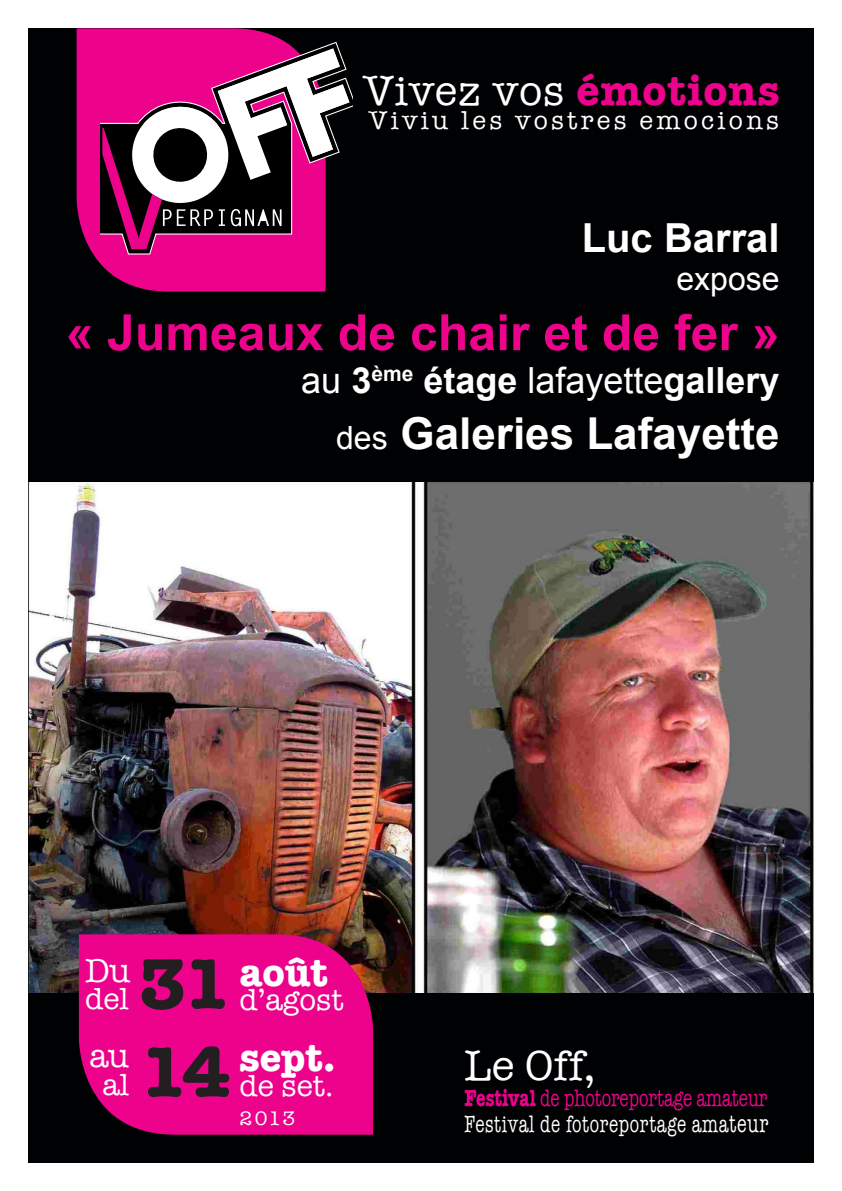
<style>
.page{position:relative;width:842px;height:1191px;background:#fff}
.page>*{position:absolute;margin:0;border:0;box-sizing:border-box;transform-origin:0 0}
.t1{font:700 73.4px "American Typewriter";color:#231f20}
.t2{font:700 50px "Arial";color:#ed028c}
.t3{font:700 44px "Arial";color:#fff}
.t4{font:43px "American Typewriter";color:#fff}
.t5{font:42.6px "American Typewriter";letter-spacing:.02em;color:#fff}
.t6{font:700 40px "Arial";color:#fff}
.t7{font:700 39.8px "American Typewriter";color:#fff}
.t8{font:700 36px "Arial";color:#fff}
.t9{font:33.6px "American Typewriter";color:#fff}
.t10{font:32px "Arial";color:#fff}
.t11{font:30.6px "American Typewriter";color:#fff}
.t12{font:26px "American Typewriter";letter-spacing:.125em;color:#fff}
.t13{font:24px "American Typewriter";color:#ed028c;scale:.72 1}
.t14{font:24px "American Typewriter";letter-spacing:.04em;color:#fff;scale:.72 1}
.t15{font:20px "American Typewriter";color:#fff}
.s1{font-weight:700;color:#ed028c}
.s2{font-weight:400}
.s3{font-weight:400;font-size:32px}
.s4{font-weight:700}
.s5{font-size:25.2px}
</style>
<div class="page">
<div style="left:28px;top:28px;width:786px;height:1134px;background:#000103"></div>
<img style="left:28px;top:482px;width:786px;height:510px">
<svg style="left:77px;top:28px;width:249px;height:264px;background:#c80176"></svg>
<svg style="left:101px;top:40px;width:236px;height:216px"></svg>
<svg style="left:101px;top:43px;width:252px;height:210px;fill:#ed028c"></svg>
<svg style="left:102px;top:49px;width:247px;height:200px"></svg>
<svg style="left:79px;top:934px;width:294px;height:200px;background:#df0283"></svg>
<p class="t5" style="left:363px;top:58px;width:418px">Vivez vos <span class="s1">émotions</span></p>
<p class="t12" style="left:369px;top:100px;width:412px">Viviu les vostres emocions</p>
<p class="t6" style="left:582px;top:211px;width:199px">Luc Barral</p>
<p class="t10" style="left:676px;top:258px;width:105px">expose</p>
<p class="t2" style="left:66px;top:299px;width:715px">« Jumeaux de chair et de fer »</p>
<p class="t8" style="left:301px;top:357px;width:480px"><span class="s2">au</span> 3<sup>ème</sup> étage <span class="s2">lafayette</span>gallery</p>
<p class="t3" style="left:336px;top:404px;width:445px"><span class="s3">des</span> Galeries Lafayette</p>
<p class="t9" style="left:85px;top:944px;width:47px">Du</p>
<p class="t11" style="left:85px;top:975px;width:45px">del</p>
<p class="t9" style="left:89px;top:1030px;width:41px">au</p>
<p class="t11" style="left:102px;top:1061px;width:28px">al</p>
<p class="t1" style="left:139px;top:920px;width:93px">31</p>
<p class="t1" style="left:139px;top:1008px;width:93px">14</p>
<p class="t7" style="left:239px;top:937px;width:90px">août</p>
<p class="t11" style="left:239px;top:976px;width:106px">d’agost</p>
<p class="t7" style="left:239px;top:1023px;width:98px">sept.</p>
<p class="t11" style="left:239px;top:1062px;width:95px">de set.</p>
<p class="t15" style="left:240px;top:1102px;width:57px">2013</p>
<p class="t4" style="left:464px;top:1032px;width:133px">Le Off,</p>
<p class="t13" style="left:464px;top:1080px;width:422px"><span class="s4">Festival</span> de photoreportage amateur</p>
<p class="t14" style="left:464px;top:1105px;width:424px">Festival de fotoreportage ama<span class="s5">teur</span></p>
</div>
